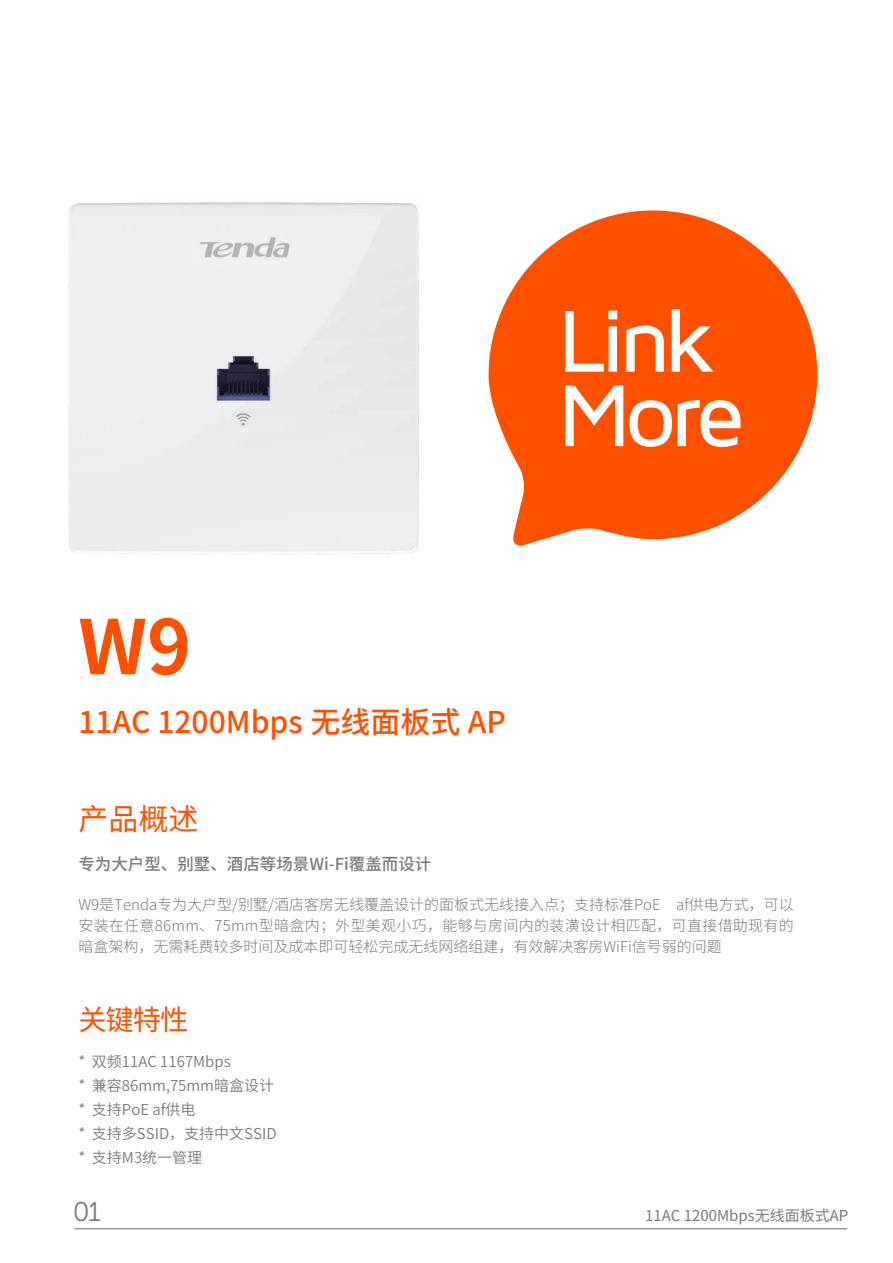
<style>
.page{position:relative;width:893px;height:1263px;background:#fff}
.page>*{position:absolute;margin:0;border:0;box-sizing:border-box;transform-origin:0 0}
.t1{font:700 75px "Source Han Sans CN";color:#ff5000}
.t2{font:500 30px "Source Han Sans CN";color:#ff5000}
.t3{font:30px "Source Han Sans CN";color:#ff5000}
.t4{font:28.35px "Source Han Sans CN";color:#ff5000}
.t5{font:27px "Museo 300";color:#7a7a7d}
.t6{font:500 16.5px "Source Han Sans CN";color:#7a7a7d}
.t7{font:300 15px/21px "Source Han Sans CN";color:#7a7a7d;text-align:justify}
.t8{font:15px/24px "Source Han Sans CN";color:#7a7a7d}
.t9{font:15px "Source Han Sans CN";color:#7a7a7d}
</style>
<div class="page">
<svg style="left:489px;top:210px;width:328px;height:336px;fill:#ff5000"></svg>
<svg style="left:565px;top:311px;width:52px;height:61px"></svg>
<svg style="left:626px;top:326px;width:38px;height:46px"></svg>
<svg style="left:672px;top:309px;width:41px;height:63px"></svg>
<svg style="left:565px;top:386px;width:58px;height:60px"></svg>
<svg style="left:629px;top:400px;width:43px;height:47px"></svg>
<svg style="left:678px;top:400px;width:62px;height:47px"></svg>
<div style="left:68px;top:202px;width:351px;height:353px;background:#ededec"></div>
<hr style="left:74px;top:1228px;width:773px;height:1px;background:#656568">
<h1 class="t1" style="left:78px;top:604px;width:114px">W9</h1>
<h2 class="t2" style="left:78px;top:705px;width:429px">11AC 1200Mbps 无线面板式 AP</h2>
<h2 class="t3" style="left:78px;top:802px;width:121px">产品概述</h2>
<p class="t6" style="left:78px;top:854px;width:354px">专为大户型、别墅、酒店等场景Wi-Fi覆盖而设计</p>
<p class="t7" style="left:78px;top:894px;width:717px">W9是Tenda专为大户型/别墅/酒店客房无线覆盖设计的面板式无线接入点；支持标准PoE af供电方式，可以安装在任意86mm、75mm型暗盒内；外型美观小巧，能够与房间内的装潢设计相匹配，可直接借助现有的暗盒架构，无需耗费较多时间及成本即可轻松完成无线网络组建，有效解决客房WiFi信号弱的问题</p>
<h3 class="t4" style="left:78px;top:1004px;width:111px">关键特性</h3>
<p class="t8" style="left:78px;top:1050px;width:200px">* 双频11AC 1167Mbps<br>* 兼容86mm,75mm暗盒设计* 支持PoE af供电<br>* 支持多SSID，支持中文SSID * 支持M3统一管理</p>
<h3 class="t5" style="left:73px;top:1197px;width:30px">01</h3>
<p class="t9" style="left:645px;top:1207px;width:205px">11AC 1200Mbps无线面板式AP</p>
</div>
